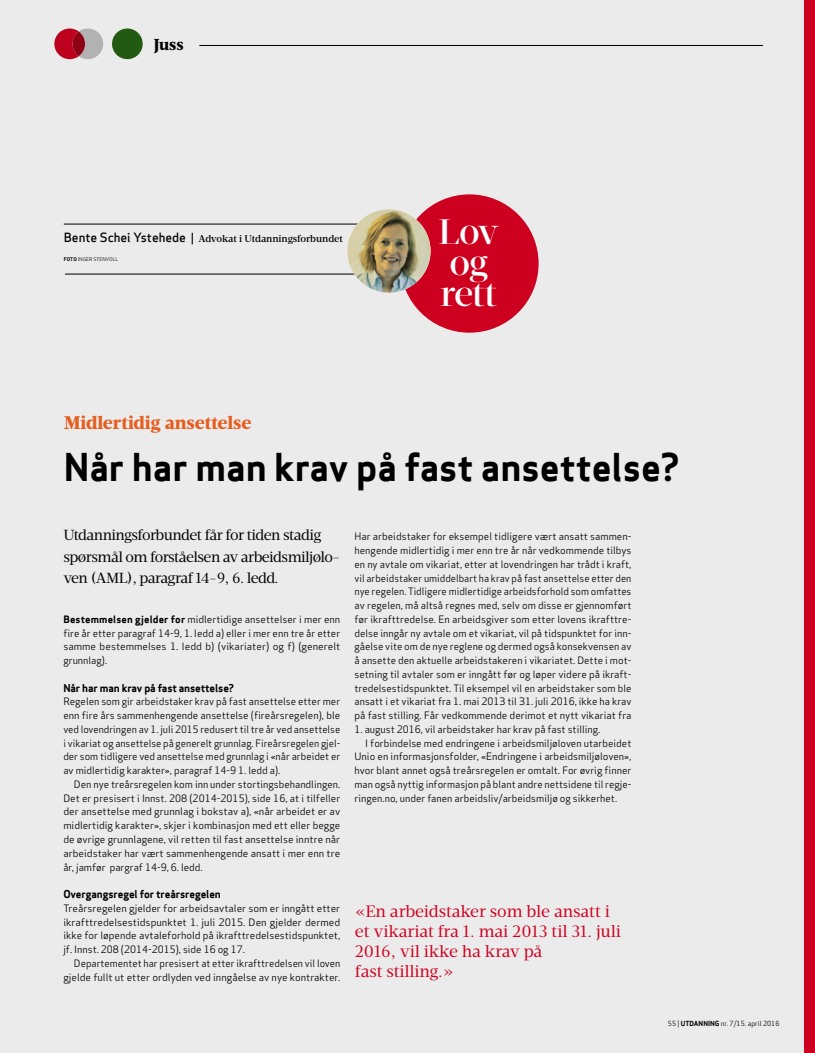
<style>
.page{position:relative;width:815px;height:1053px;background:#fff}
.page>*{position:absolute;margin:0;border:0;box-sizing:border-box;transform-origin:0 0}
.t1{font:700 37.5px "Apex Sans";color:#000}
.t2{font:500 36.25px/31.2px "Velino Display";letter-spacing:-.04em;color:#fff}
.t3{font:900 18.75px "Velino Text";letter-spacing:-.01em;color:#e75c1d}
.t4{font:16.88px/20px "Velino Text";letter-spacing:-.01em;color:#ce0020}
.t5{font:900 16.25px "Velino Text";color:#000}
.t6{font:15px/21.2px "Velino Text";letter-spacing:-.04em;color:#000}
.t7{font:700 10.62px "Apex Sans";letter-spacing:-.01em;color:#000}
.t8{font:10px/13.8px "Apex Sans";color:#000;text-align:justify}
.t9{font:500 10px "Velino Text";letter-spacing:-.01em;color:#000}
.t10{font:6.88px "Apex Sans";color:#000}
.t11{font:5px "Apex Sans";color:#000}
.s1{font-family:"Apex Sans";font-size:12.5px}
.s2{font-family:"Apex Sans";font-size:11.25px}
.s3{font-weight:700}
</style>
<div class="page">
<div style="left:0;top:0;width:815px;height:1052px;background:#ebebeb"></div>
<div style="left:804px;top:0;width:11px;height:1052px;background:#ce0020"></div>
<hr style="left:64px;top:224px;width:412px;height:1px;background:#000">
<hr style="left:65px;top:274px;width:413px;height:1px;background:#000">
<div style="left:400px;top:194px;width:139px;height:138px;background:#ce0020;border-radius:50%"></div>
<img style="left:347px;top:209px;width:84px;height:83px;border-radius:50%">
<hr style="left:199px;top:45px;width:564px;height:1px;background:#000">
<div style="left:112px;top:28px;width:31px;height:31px;background:#225a11;border-radius:50%"></div>
<svg style="left:54px;top:28px;width:49px;height:31px"></svg>
<svg style="left:73px;top:31px;width:12px;height:25px"></svg>
<h3 class="t5" style="left:154px;top:38px;width:31px">Juss</h3>
<p class="t9" style="left:64px;top:235px;width:281px"><span class="s1">Bente Schei Ystehede</span> <span class="s2">|</span> Advokat i Utdanningsforbundet</p>
<p class="t11" style="left:64px;top:256px;width:56px"><span class="s3">FOTO</span> INGER STENVOLL</p>
<h3 class="t3" style="left:64px;top:415px;width:189px">Midlertidig ansettelse</h3>
<h2 class="t2" style="left:438px;top:219px;width:63px">Lov og rett</h2>
<h1 class="t1" style="left:64px;top:449px;width:618px">Når har man krav på fast ansettelse?</h1>
<h3 class="t6" style="left:63px;top:526px;width:279px">Utdanningsforbundet får for tiden stadig spørsmål om forståelsen av arbeidsmiljølo&shy;ven (AML), paragraf 14-9, 6. ledd.</h3>
<p class="t8" style="left:63px;top:613px;width:278px"><span class="s3">Bestemmelsen gjelder for</span> midlertidige ansettelser i mer enn fire år etter paragraf 14-9, 1. ledd a) eller i mer enn tre år etter samme bestemmelses 1. ledd b) (vikariater) og f) (generelt grunnlag).</p>
<p class="t7" style="left:63px;top:682px;width:172px">Når har man krav på fast ansettelse?</p>
<p class="t8" style="left:63px;top:695px;width:278px">Regelen som gir arbeidstaker krav på fast ansettelse etter mer enn fire års sammenhengende ansettelse (fireårsregelen), ble ved lovendringen av 1. juli 2015 redusert til tre år ved ansettelse i vikariat og ansettelse på generelt grunnlag. Fireårsregelen gjel&shy;der som tidligere ved ansettelse med grunnlag i «når arbeidet er av midlertidig karakter», paragraf 14-9 1. ledd a).</p>
<p class="t8" style="left:63px;top:778px;width:278px;text-indent:11px">Den nye treårsregelen kom inn under stortingsbehandlingen.<br>Det er presisert i Innst. 208 (2014-2015), side 16, at i tilfeller der ansettelse med grunnlag i bokstav a), «når arbeidet er av midlertidig karakter», skjer i kombinasjon med ett eller begge de øvrige grunnlagene, vil retten til fast ansettelse inntre når arbeidstaker har vært sammenhengende ansatt i mer enn tre år, jamfør pargraf 14-9, 6. ledd.</p>
<p class="t7" style="left:63px;top:889px;width:159px">Overgangsregel for treårsregelen</p>
<p class="t8" style="left:63px;top:902px;width:278px">Treårsregelen gjelder for arbeidsavtaler som er inngått etter ikrafttredelsestidspunktet 1. juli 2015. Den gjelder dermed ikke for løpende avtaleforhold på ikrafttredelsestidspunktet, jf. Innst. 208 (2014-2015), side 16 og 17.</p>
<p class="t8" style="left:63px;top:957px;width:278px;text-align:right">Departementet har presisert at etter ikrafttredelsen vil loven gjelde fullt ut etter ordlyden ved inngåelse av nye kontrakter.</p>
<p class="t8" style="left:354px;top:530px;width:278px">Har arbeidstaker for eksempel tidligere vært ansatt sammen&shy;hengende midlertidig i mer enn tre år når vedkommende tilbys en ny avtale om vikariat, etter at lovendringen har trådt i kraft, vil arbeidstaker umiddelbart ha krav på fast ansettelse etter den nye regelen. Tidligere midlertidige arbeidsforhold som omfattes av regelen, må altså regnes med, selv om disse er gjennomført før ikrafttredelse. En arbeidsgiver som etter lovens ikrafttre&shy;delse inngår ny avtale om et vikariat, vil på tidspunktet for inn&shy;gåelse vite om de nye reglene og dermed også konsekvensen av å ansette den aktuelle arbeidstakeren i vikariatet. Dette i mot&shy;setning til avtaler som er inngått før og løper videre på ikraft&shy;tredelsestidspunktet. Til eksempel vil en arbeidstaker som ble ansatt i et vikariat fra 1. mai 2013 til 31. juli 2016, ikke ha krav på fast stilling. Får vedkommende derimot et nytt vikariat fra</p>
<p class="t8" style="left:354px;top:723px;width:247px">1. august 2016, vil arbeidstaker har krav på fast stilling.</p>
<p class="t8" style="left:365px;top:737px;width:268px">I forbindelse med endringene i arbeidsmiljøloven utarbeidet</p>
<p class="t8" style="left:354px;top:750px;width:278px">Unio en informasjonsfolder, «Endringene i arbeidsmiljøloven»,</p>
<p class="t8" style="left:354px;top:764px;width:278px">hvor blant annet også treårsregelen er omtalt. For øvrig finner</p>
<p class="t8" style="left:354px;top:778px;width:278px">man også nyttig informasjon på blant andre nettsidene til regje-</p>
<p class="t8" style="left:354px;top:792px;width:264px">ringen.no, under fanen arbeidsliv/arbeidsmiljø og sikkerhet.</p>
<h3 class="t4" style="left:355px;top:903px;width:267px">«En arbeidstaker som ble ansatt i et vikariat fra 1. mai 2013 til 31. juli<br>2016, vil ikke ha krav på<br>fast stilling.»</h3>
<p class="t10" style="left:668px;top:1020px;width:113px">55 | <span class="s3">UTDANNING</span> nr. 7/15. april 2016</p>
</div>
